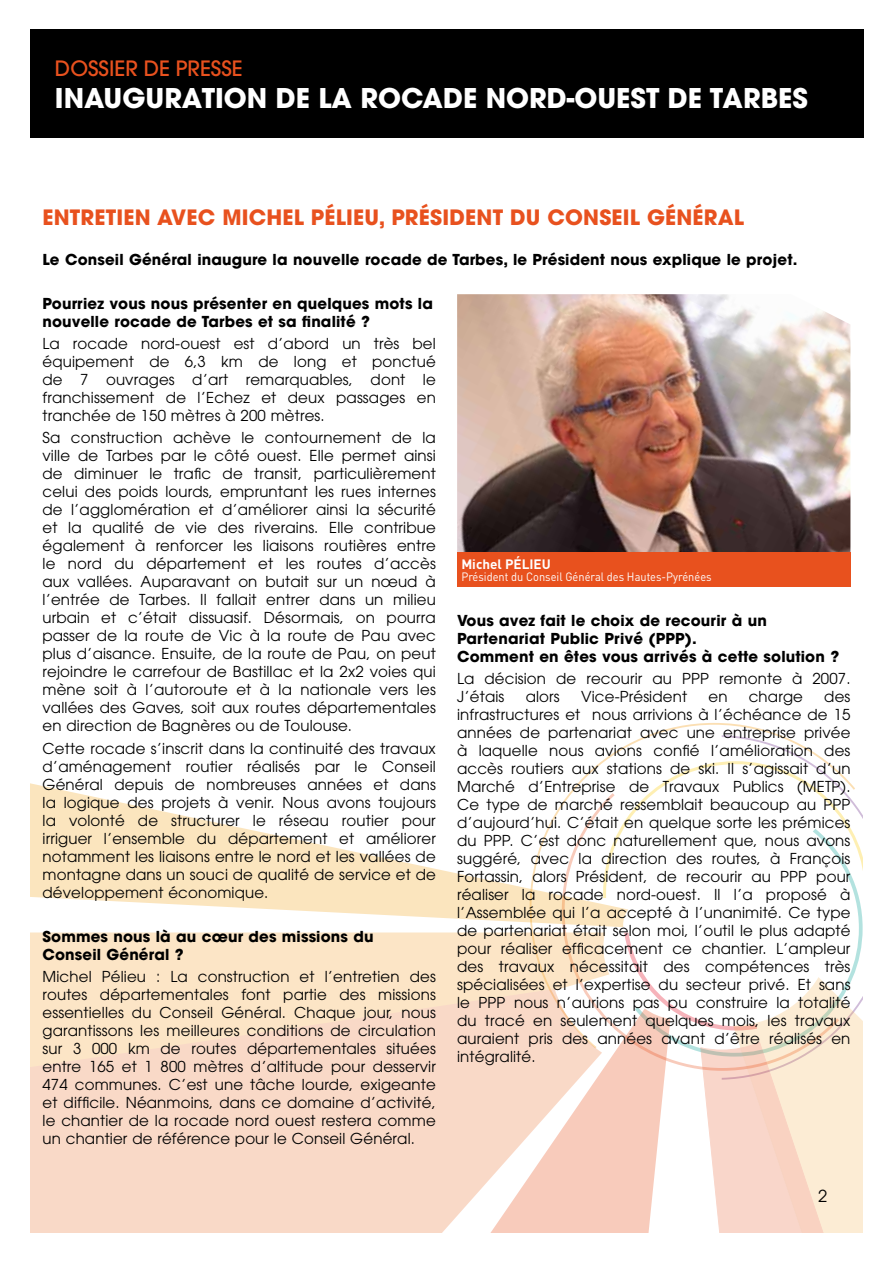
<style>
.page{position:relative;width:893px;height:1263px;background:#fff}
.page>*{position:absolute;margin:0;border:0;box-sizing:border-box;transform-origin:0 0}
.t1{font:700 27px "Avant Garde";color:#fff}
.t2{font:700 21px "Avant Garde";letter-spacing:.01em;color:#e8511e}
.t3{font:500 21px "Avant Garde";color:#e8511e}
.t4{font:16.5px "Avant Garde";color:#000}
.t5{font:15px/18px "Avant Garde";letter-spacing:.01em;color:#000;text-align:justify}
.t6{font:700 15px/18px "Avant Garde";letter-spacing:.01em;color:#000}
.t7{font:700 13.5px "DIN";color:#fff}
.t8{font:12px "DIN";color:#fff;scale:.92 1}
</style>
<div class="page">
<svg style="left:530px;top:723px;width:325px;height:209px"></svg>
<svg style="left:562px;top:793px;width:277px;height:182px"></svg>
<svg style="left:635px;top:829px;width:228px;height:103px"></svg>
<div style="left:30px;top:932px;width:579px;height:57px;background:#fce5c6"></div>
<svg style="left:30px;top:989px;width:569px;height:244px;background:#f9dbc7"></svg>
<svg style="left:464px;top:1008px;width:160px;height:225px"></svg>
<svg style="left:30px;top:778px;width:598px;height:149px"></svg>
<svg style="left:624px;top:932px;width:239px;height:301px"></svg>
<div style="left:30px;top:30px;width:833px;height:108px;background:#000"></div>
<img style="left:457px;top:294px;width:393px;height:259px">
<div style="left:457px;top:553px;width:393px;height:34px;background:#e8511e"></div>
<h2 class="t3" style="left:55px;top:55px;width:189px">DOSSIER DE PRESSE</h2>
<h1 class="t1" style="left:55px;top:80px;width:754px">INAUGURATION DE LA ROCADE NORD-OUEST DE tARBES</h1>
<h2 class="t2" style="left:43px;top:204px;width:305px">ENTRETIEN avec Michel Pélieu</h2>
<h2 class="t2" style="left:379px;top:204px;width:65px">, Président</h2>
<h2 class="t2" style="left:510px;top:204px;width:69px">du Conseil</h2>
<h2 class="t2" style="left:647px;top:204px;width:71px">Général</h2>
<p class="t6" style="left:43px;top:250px;width:756px">Le Conseil Général inaugure la nouvelle rocade de Tarbes, le Président nous explique le projet.</p>
<p class="t6" style="left:43px;top:295px;width:392px">Pourriez vous nous présenter en quelques mots la nouvelle rocade de Tarbes et sa finalité ?</p>
<p class="t5" style="left:43px;top:335px;width:395px">La rocade nord-ouest est d’abord un très bel équipement de 6,3 km de long et ponctué de 7 ouvrages d’art remarquables, dont le franchissement de l’Echez et deux passages en tranchée de 150 mètres à 200 mètres.</p>
<p class="t5" style="left:43px;top:429px;width:395px">Sa construction achève le contournement de la ville de Tarbes par le côté ouest. Elle permet ainsi de diminuer le trafic de transit, particulièrement celui des poids lourds, empruntant les rues internes de l’agglomération et d’améliorer ainsi la sécurité et la qualité de vie des riverains. Elle contribue également à renforcer les liaisons routières entre le nord du département et les routes d’accès aux vallées. Auparavant on butait sur un nœud à l’entrée de Tarbes. Il fallait entrer dans un milieu urbain et c’était dissuasif. Désormais, on pourra passer de la route de Vic à la route de Pau avec plus d’aisance. Ensuite, de la route de Pau, on peut rejoindre le carrefour de Bastillac et la 2x2 voies qui mène soit à l’autoroute et à la nationale vers les vallées des Gaves, soit aux routes départementales en direction de Bagnères ou de Toulouse.</p>
<p class="t5" style="left:43px;top:739px;width:395px">Cette rocade s’inscrit dans la continuité des travaux d’aménagement routier réalisés par le Conseil Général depuis de nombreuses années et dans la logique des projets à venir. Nous avons toujours la volonté de structurer le réseau routier pour irriguer l’ensemble du département et améliorer notamment les liaisons entre le nord et les vallées de montagne dans un souci de qualité de service et de développement économique.</p>
<p class="t6" style="left:43px;top:927px;width:333px">Sommes nous là au cœur des missions du<br>Conseil Général ?</p>
<p class="t5" style="left:43px;top:967px;width:395px">Michel Pélieu : La construction et l’entretien des routes départementales font partie des missions essentielles du Conseil Général. Chaque jour, nous garantissons les meilleures conditions de circulation sur 3 000 km de routes départementales situées entre 165 et 1 800 mètres d’altitude pour desservir 474 communes. C’est une tâche lourde, exigeante et difficile. Néanmoins, dans ce domaine d’activité, le chantier de la rocade nord ouest restera comme un chantier de référence pour le Conseil Général.</p>
<p class="t7" style="left:461px;top:555px;width:91px">Michel PÉLIEU</p>
<p class="t8" style="left:461px;top:569px;width:274px">Président du Conseil Général des Hautes-Pyrénées</p>
<p class="t6" style="left:457px;top:612px;width:384px">Vous avez fait le choix de recourir à un<br>Partenariat Public Privé (PPP).<br>Comment en êtes vous arrivés à cette solution ?</p>
<p class="t5" style="left:457px;top:670px;width:395px">La décision de recourir au PPP remonte à 2007.<br>J’étais</p>
<p class="t5" style="left:526px;top:688px;width:36px">alors</p>
<p class="t5" style="left:581px;top:688px;width:108px">Vice-Président</p>
<p class="t5" style="left:708px;top:688px;width:21px">en</p>
<p class="t5" style="left:749px;top:688px;width:56px">charge</p>
<p class="t5" style="left:457px;top:688px;width:395px;text-indent:367px">des infrastructures et nous arrivions à l’échéance de 15 années de partenariat avec une entreprise privée à laquelle nous avions confié l’amélioration des accès routiers aux stations de ski. Il s’agissait d’un Marché d’Entreprise de Travaux Publics (METP).<br>Ce type de marché ressemblait beaucoup au PPP d’aujourd’hui. C’était en quelque sorte les prémices du PPP. C’est donc naturellement que, nous avons suggéré, avec la direction des routes, à François Fortassin, alors Président, de recourir au PPP pour réaliser la rocade nord-ouest. Il l’a proposé à l’Assemblée qui l’a accepté à l’unanimité. Ce type de partenariat était selon moi, l’outil le plus adapté pour réaliser efficacement ce chantier. L’ampleur des travaux nécessitait des compétences très spécialisées et l’expertise du secteur privé. Et sans le PPP nous n’aurions pas pu construire la totalité du tracé en seulement quelques mois, les travaux auraient pris des années avant d’être réalisés en intégralité.</p>
<p class="t4" style="left:818px;top:1186px;width:11px">2</p>
</div>
